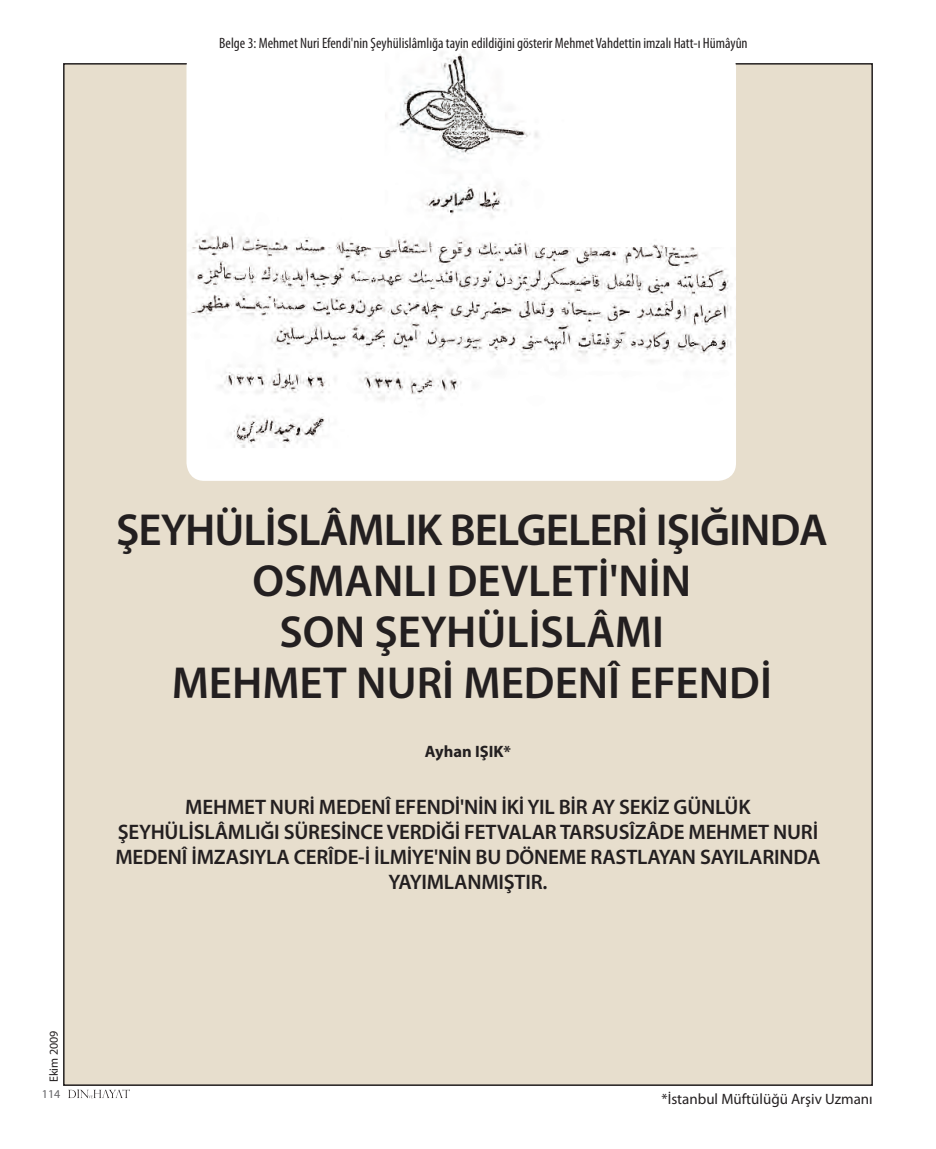
<style>
.page{position:relative;width:936px;height:1149px;background:#fff}
.page>*{position:absolute;margin:0;border:0;box-sizing:border-box;transform-origin:0 0}
.t1{font:600 45px "Myriad Pro";color:#231f20}
.t2{font:600 45px "Myriad Pro";letter-spacing:-.02em;color:#231f20}
.t3{font:600 21px/25.2px "Myriad Pro";letter-spacing:-.01em;color:#231f20;text-align:center}
.t4{font:700 16.5px "Myriad Pro";color:#231f20}
.t5{font:condensed 15px "Myriad Pro";color:#231f20}
.t6{font:15px "Myriad Pro";color:#231f20}
.t7{font:12px "Myriad Pro";color:#231f20}
.t8{font:12px "Myriad Pro";color:#636366}
</style>
<div class="page">
<div style="left:64px;top:64px;width:808px;height:1020px;background:#e7decd"></div>
<img style="left:186px;top:49px;width:550px;height:431px">
<svg style="left:68px;top:1089px;width:62px;height:8px"></svg>
<p class="t5" style="left:219px;top:34px;width:530px">Belge 3: Mehmet Nuri Efendi'nin Şeyhülislâmlığa tayin edildiğini gösterir Mehmet Vahdettin imzalı Hatt-ı Hümâyûn</p>
<p class="t7" style="left:46px;top:1081px;width:53px;rotate:-90deg">Ekim 2009</p>
<p class="t8" style="left:42px;top:1085px;width:20px">114</p>
<p class="t2" style="left:116px;top:501px;width:713px">ŞEYHÜLİSLÂMLIK BELGELERİ IŞIĞINDA</p>
<p class="t1" style="left:252px;top:552px;width:440px">OSMANLI DEVLETİ'NİN</p>
<p class="t1" style="left:279px;top:603px;width:386px">SON ŞEYHÜLİSLÂMI</p>
<p class="t1" style="left:172px;top:654px;width:601px">MEHMET NURİ MEDENÎ EFENDİ</p>
<p class="t4" style="left:425px;top:740px;width:88px">Ayhan IŞIK*</p>
<p class="t3" style="left:115px;top:793px;width:706px">MEHMET NURİ MEDENÎ EFENDİ'NİN İKİ YIL BİR AY SEKİZ GÜNLÜK ŞEYHÜLİSLÂMLIĞI SÜRESİNCE VERDİĞİ FETVALAR TARSUSÎZÂDE MEHMET NURİ MEDENÎ İMZASIYLA CERÎDE-İ İLMİYE'NİN BU DÖNEME RASTLAYAN SAYILARINDA YAYIMLANMIŞTIR.</p>
<p class="t6" style="left:661px;top:1089px;width:213px">*İstanbul Müftülüğü Arşiv Uzmanı</p>
</div>
